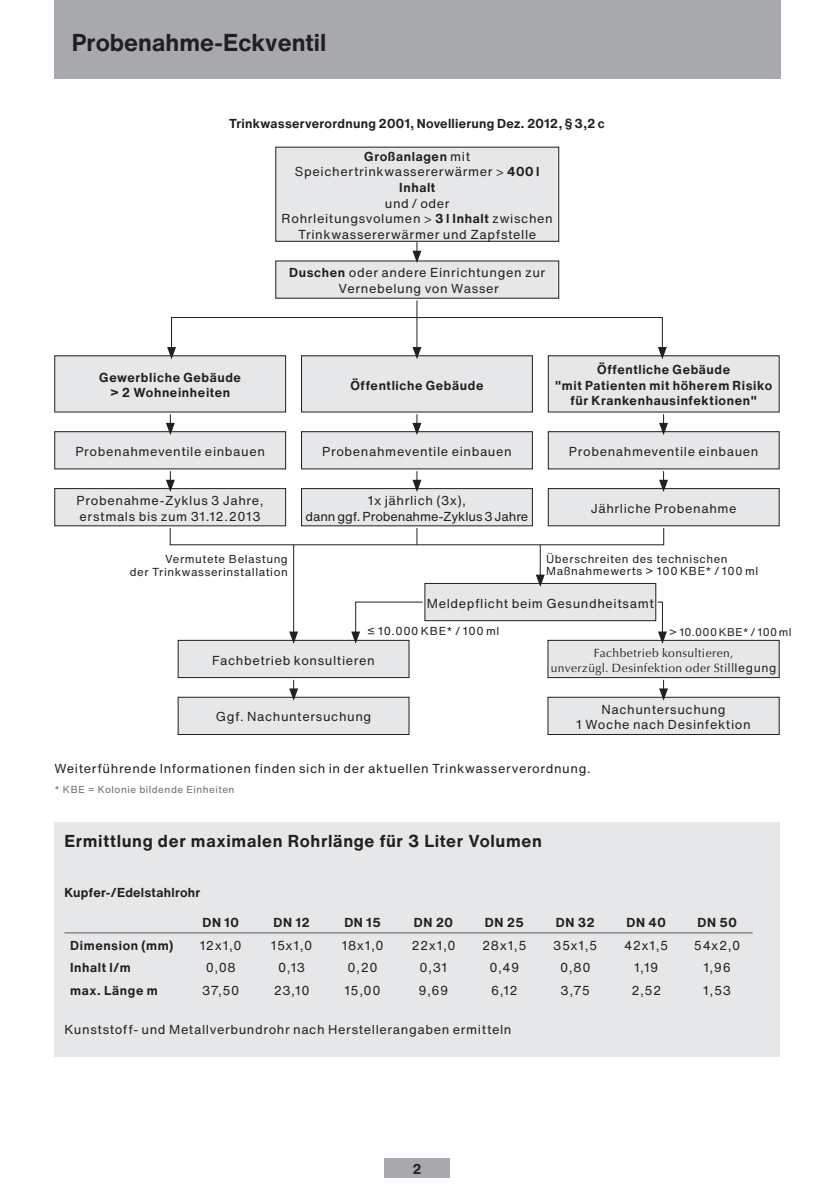
<style>
.page{position:relative;width:839px;height:1187px;background:#fff}
.page>*{position:absolute;margin:0;border:0;box-sizing:border-box;transform-origin:0 0}
.t1{font:700 24px "Helvetica Now Text";color:#231f20}
.t2{font:700 17px "Helvetica Now Text";letter-spacing:.035em;color:#231f20}
.t3{font:700 14px "Helvetica Now Text";color:#231f20}
.t4{font:12.8px/15.6px "Helvetica Now Text";letter-spacing:.05em;color:#231f20;text-align:center}
.t5{font:700 12.8px/15.6px "Helvetica Now Text";letter-spacing:.045em;color:#231f20;text-align:center}
.t6{font:700 12.8px "Helvetica Now Text";letter-spacing:.02em;color:#231f20}
.t7{font:12.8px/15.6px "Helvetica Now Text";letter-spacing:-.005em;color:#231f20;text-align:center}
.t8{font:12px/15.6px "Optima";letter-spacing:.035em;color:#231f20;text-align:center}
.t9{font:11.4px/12.8px "Helvetica Now Text";letter-spacing:.05em;color:#231f20}
.t10{font:11px "Helvetica Now Text";letter-spacing:.035em;color:#231f20}
.t11{font:10px "Helvetica Now Text";letter-spacing:.05em;color:#6c6d70}
.s1{font-weight:700}
.s2{font-family:"Syntax LT Std"}
.s3{font-family:"Helvetica Now Text"}
</style>
<div class="page">
<div style="left:54px;top:0;width:726px;height:78px;background:#a8a9ad"></div>
<div style="left:384px;top:1158px;width:66px;height:20px;background:#a8a9ad"></div>
<div style="left:54px;top:822px;width:725px;height:53px;background:#e6e7e9"></div>
<div style="left:54px;top:875px;width:725px;height:182px;background:#e6e7e9"></div>
<hr style="left:64px;top:932px;width:121px;height:1px;background:#57585a">
<hr style="left:185px;top:932px;width:71px;height:1px;background:#57585a">
<hr style="left:256px;top:932px;width:71px;height:1px;background:#57585a">
<hr style="left:327px;top:932px;width:71px;height:1px;background:#57585a">
<hr style="left:398px;top:932px;width:71px;height:1px;background:#57585a">
<hr style="left:469px;top:932px;width:70px;height:1px;background:#57585a">
<hr style="left:539px;top:932px;width:71px;height:1px;background:#57585a">
<hr style="left:610px;top:932px;width:71px;height:1px;background:#57585a">
<hr style="left:681px;top:932px;width:71px;height:1px;background:#57585a">
<div style="left:301px;top:356px;width:231px;height:56px;background:#e6e7e9"></div>
<div style="left:55px;top:356px;width:230px;height:56px;background:#e6e7e9"></div>
<div style="left:548px;top:356px;width:231px;height:56px;background:#e6e7e9"></div>
<div style="left:55px;top:432px;width:230px;height:37px;background:#e6e7e9"></div>
<div style="left:54px;top:431px;width:232px;height:38px;border:1px solid #231f20"></div>
<div style="left:178px;top:640px;width:231px;height:38px;background:#e6e7e9"></div>
<div style="left:178px;top:640px;width:231px;height:38px;border:1px solid #231f20"></div>
<div style="left:178px;top:697px;width:231px;height:37px;background:#e6e7e9"></div>
<div style="left:178px;top:697px;width:231px;height:38px;border:1px solid #231f20"></div>
<div style="left:55px;top:489px;width:230px;height:37px;background:#e6e7e9"></div>
<div style="left:54px;top:488px;width:232px;height:38px;border:1px solid #231f20"></div>
<div style="left:301px;top:432px;width:231px;height:37px;background:#e6e7e9"></div>
<div style="left:301px;top:431px;width:231px;height:38px;border:1px solid #231f20"></div>
<div style="left:301px;top:489px;width:231px;height:37px;background:#e6e7e9"></div>
<div style="left:301px;top:488px;width:231px;height:38px;border:1px solid #231f20"></div>
<div style="left:548px;top:432px;width:231px;height:37px;background:#e6e7e9"></div>
<div style="left:548px;top:431px;width:231px;height:38px;border:1px solid #231f20"></div>
<div style="left:548px;top:640px;width:231px;height:38px;background:#e6e7e9"></div>
<div style="left:547px;top:640px;width:232px;height:38px;border:1px solid #231f20"></div>
<div style="left:548px;top:697px;width:231px;height:37px;background:#e6e7e9"></div>
<div style="left:547px;top:697px;width:232px;height:38px;border:1px solid #231f20"></div>
<div style="left:548px;top:489px;width:231px;height:37px;background:#e6e7e9"></div>
<div style="left:548px;top:488px;width:231px;height:38px;border:1px solid #231f20"></div>
<div style="left:425px;top:583px;width:230px;height:38px;background:#e6e7e9"></div>
<div style="left:424px;top:583px;width:232px;height:38px;border:1px solid #231f20"></div>
<div style="left:276px;top:261px;width:282px;height:37px;background:#e6e7e9"></div>
<div style="left:275px;top:261px;width:284px;height:38px;border:1px solid #231f20"></div>
<div style="left:276px;top:147px;width:282px;height:94px;background:#e6e7e9"></div>
<div style="left:275px;top:147px;width:284px;height:95px;border:1px solid #231f20"></div>
<svg style="left:351px;top:601px;width:72px;height:43px"></svg>
<svg style="left:656px;top:601px;width:10px;height:43px"></svg>
<svg style="left:659px;top:680px;width:9px;height:21px"></svg>
<svg style="left:659px;top:414px;width:9px;height:21px"></svg>
<svg style="left:412px;top:414px;width:9px;height:21px"></svg>
<svg style="left:166px;top:414px;width:9px;height:21px"></svg>
<svg style="left:659px;top:471px;width:9px;height:21px"></svg>
<svg style="left:412px;top:471px;width:9px;height:21px"></svg>
<svg style="left:166px;top:471px;width:9px;height:21px"></svg>
<svg style="left:289px;top:680px;width:9px;height:21px"></svg>
<svg style="left:416px;top:530px;width:1px;height:13px"></svg>
<hr style="left:416px;top:300px;width:1px;height:50px;background:#231f20">
<svg style="left:412px;top:347px;width:9px;height:12px"></svg>
<svg style="left:412px;top:242px;width:9px;height:21px"></svg>
<hr style="left:539px;top:545px;width:1px;height:33px;background:#231f20">
<svg style="left:535px;top:575px;width:9px;height:12px"></svg>
<hr style="left:293px;top:545px;width:1px;height:90px;background:#231f20">
<svg style="left:289px;top:631px;width:9px;height:13px"></svg>
<div style="left:171px;top:317px;width:491px;height:34px;border:1px solid #231f20"></div>
<svg style="left:167px;top:347px;width:9px;height:12px"></svg>
<svg style="left:657px;top:347px;width:9px;height:12px"></svg>
<h1 class="t1" style="left:72px;top:26px;width:256px">Probenahme-Eckventil</h1>
<p class="t6" style="left:229px;top:114px;width:377px">Trinkwasserverordnung 2001, Novellierung Dez. 2012, § 3,2 c</p>
<p class="t4" style="left:295px;top:148px;width:246px"><span class="s1">Großanlagen</span> mit<br>Speichertrinkwassererwärmer <span class="s2">&gt;</span> <span class="s1">400 l<br>Inhalt</span></p>
<p class="t4" style="left:281px;top:195px;width:272px">und / oder<br>Rohrleitungsvolumen <span class="s2">&gt;</span> <span class="s1">3 l Inhalt</span> zwischen<br>Trinkwassererwärmer und Zapfstelle</p>
<p class="t4" style="left:289px;top:265px;width:257px"><span class="s1">Duschen</span> oder andere Einrichtungen zur<br>Vernebelung von Wasser</p>
<p class="t5" style="left:99px;top:369px;width:143px">Gewerbliche Gebäude &gt; 2 Wohneinheiten</p>
<p class="t5" style="left:555px;top:362px;width:218px">Öffentliche Gebäude<br>"mit Patienten mit höherem Risiko für Krankenhausinfektionen"</p>
<p class="t5" style="left:350px;top:377px;width:135px">Öffentliche Gebäude</p>
<p class="t4" style="left:75px;top:444px;width:191px">Probenahmeventile einbauen</p>
<p class="t4" style="left:77px;top:493px;width:188px;text-align:left">Probenahme-Zyklus 3 Jahre, erstmals bis zum 31.12.2013</p>
<p class="t9" style="left:130px;top:553px;width:159px;text-align:right">Vermutete Belastung<br>der Trinkwasserinstallation</p>
<p class="t4" style="left:322px;top:444px;width:191px">Probenahmeventile einbauen</p>
<p class="t7" style="left:305px;top:493px;width:224px">1x jährlich (3x),<br>dann ggf. Probenahme-Zyklus 3 Jahre</p>
<p class="t4" style="left:568px;top:444px;width:191px">Probenahmeventile einbauen</p>
<p class="t4" style="left:590px;top:500px;width:147px">Jährliche Probenahme</p>
<p class="t9" style="left:546px;top:552px;width:214px">Überschreiten des technischen<br>Maßnahmewerts &gt; 100 KBE* / 100 ml</p>
<p class="t4" style="left:426px;top:595px;width:229px">Meldepflicht beim Gesundheitsamt</p>
<p class="t9" style="left:367px;top:625px;width:133px">≤ 10.000 KBE* / 100 ml</p>
<p class="t10" style="left:669px;top:624px;width:124px">&gt; 10.000 KBE* / 100 ml</p>
<p class="t4" style="left:212px;top:652px;width:164px">Fachbetrieb konsultieren</p>
<p class="t4" style="left:216px;top:709px;width:157px">Ggf. Nachuntersuchung</p>
<p class="t8" style="left:550px;top:645px;width:227px">Fachbetrieb konsultieren,<br>unverzügl. Desinfektion oder Still<span class="s3">legung</span></p>
<p class="t4" style="left:576px;top:701px;width:176px">Nachuntersuchung<br>1 Woche nach Desinfektion</p>
<p class="t4" style="left:54px;top:760px;width:537px">Weiterführende Informationen finden sich in der aktuellen Trinkwasserverordnung.</p>
<p class="t11" style="left:54px;top:783px;width:182px">* KBE = Kolonie bildende Einheiten</p>
<h2 class="t2" style="left:64px;top:830px;width:479px">Ermittlung der maximalen Rohrlänge für 3 Liter Volumen</h2>
<p class="t6" style="left:64px;top:883px;width:137px">Kupfer-/Edelstahlrohr</p>
<p class="t5" style="left:202px;top:915px;width:38px">DN 10</p>
<p class="t5" style="left:273px;top:915px;width:38px">DN 12</p>
<p class="t5" style="left:344px;top:915px;width:38px">DN 15</p>
<p class="t5" style="left:414px;top:915px;width:41px">DN 20</p>
<p class="t5" style="left:485px;top:915px;width:40px">DN 25</p>
<p class="t5" style="left:555px;top:915px;width:40px">DN 32</p>
<p class="t5" style="left:626px;top:915px;width:41px">DN 40</p>
<p class="t5" style="left:697px;top:915px;width:41px">DN 50</p>
<p class="t5" style="left:70px;top:937px;width:105px">Dimension (mm)</p>
<p class="t4" style="left:200px;top:937px;width:43px">12x1,0</p>
<p class="t4" style="left:271px;top:937px;width:43px">15x1,0</p>
<p class="t4" style="left:341px;top:937px;width:43px">18x1,0</p>
<p class="t4" style="left:411px;top:937px;width:46px">22x1,0</p>
<p class="t4" style="left:482px;top:937px;width:46px">28x1,5</p>
<p class="t4" style="left:553px;top:937px;width:46px">35x1,5</p>
<p class="t4" style="left:624px;top:937px;width:46px">42x1,5</p>
<p class="t4" style="left:693px;top:937px;width:48px">54x2,0</p>
<p class="t5" style="left:70px;top:960px;width:62px">Inhalt l/m</p>
<p class="t4" style="left:206px;top:960px;width:32px">0,08</p>
<p class="t4" style="left:278px;top:960px;width:28px">0,13</p>
<p class="t4" style="left:347px;top:960px;width:32px">0,20</p>
<p class="t4" style="left:419px;top:960px;width:29px">0,31</p>
<p class="t4" style="left:489px;top:960px;width:31px">0,49</p>
<p class="t4" style="left:560px;top:960px;width:32px">0,80</p>
<p class="t4" style="left:634px;top:960px;width:26px">1,19</p>
<p class="t4" style="left:703px;top:960px;width:29px">1,96</p>
<p class="t5" style="left:70px;top:983px;width:89px">max. Länge m</p>
<p class="t4" style="left:202px;top:982px;width:39px">37,50</p>
<p class="t4" style="left:274px;top:982px;width:37px">23,10</p>
<p class="t4" style="left:344px;top:982px;width:38px">15,00</p>
<p class="t4" style="left:418px;top:982px;width:31px">9,69</p>
<p class="t4" style="left:491px;top:982px;width:28px">6,12</p>
<p class="t4" style="left:560px;top:982px;width:31px">3,75</p>
<p class="t4" style="left:631px;top:982px;width:31px">2,52</p>
<p class="t4" style="left:703px;top:982px;width:29px">1,53</p>
<p class="t4" style="left:64px;top:1022px;width:448px">Kunststoff- und Metallverbundrohr nach Herstellerangaben ermitteln</p>
<p class="t3" style="left:412px;top:1160px;width:11px">2</p>
</div>
